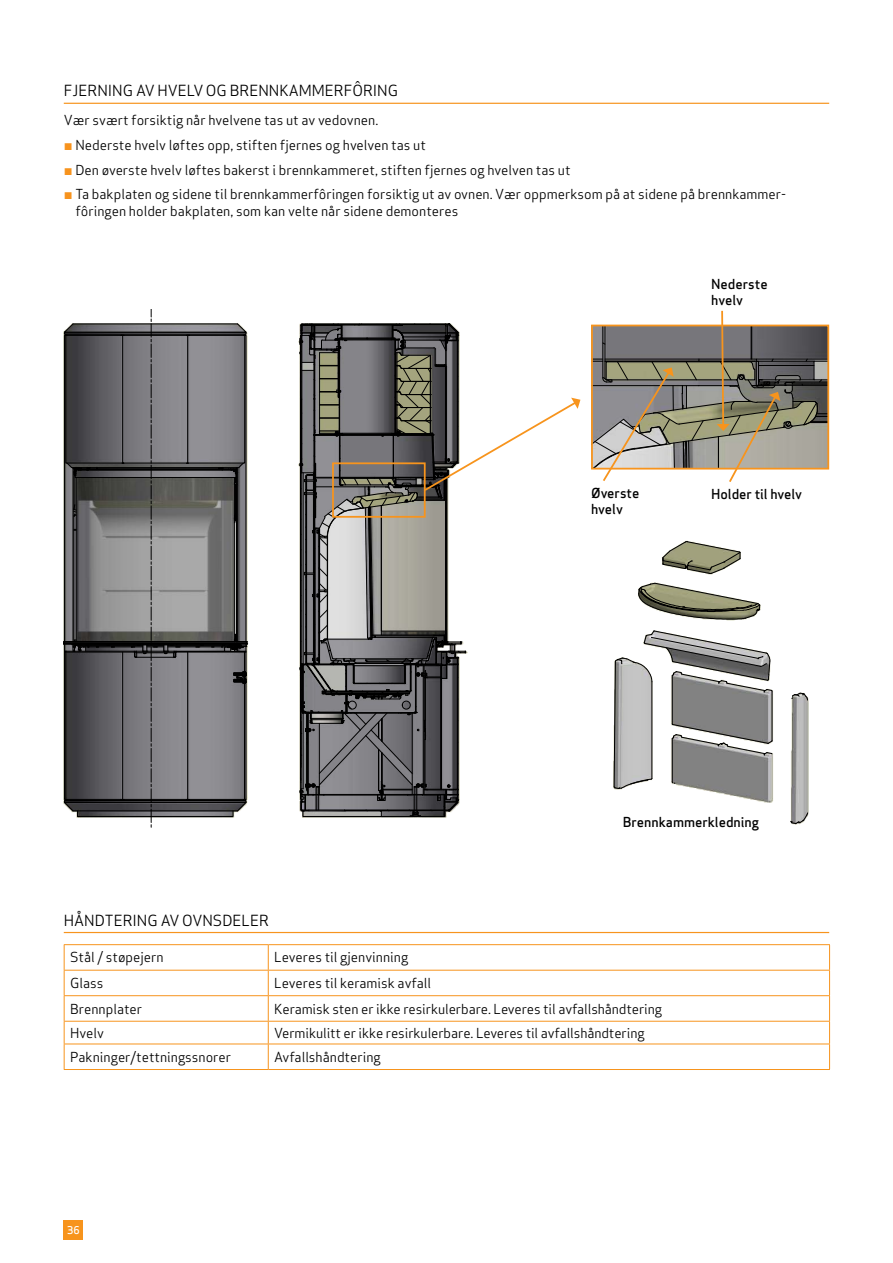
<style>
.page{position:relative;width:893px;height:1263px;background:#fff}
.page>*{position:absolute;margin:0;border:0;box-sizing:border-box;transform-origin:0 0}
.t1{font:17.7px "Arial";color:#000}
.t2{font:15px "Apex Sans";color:#000}
.t3{font:13.5px/24.8px "Apex Sans";color:#000}
.t4{font:500 13.5px/16.2px "Apex Sans";color:#000}
.t5{font:500 10.5px "Apex Sans";color:#fff}
.s1{color:#f7931d}
</style>
<div class="page">
<div style="left:64px;top:1220px;width:19px;height:20px;background:#f7941d"></div>
<svg style="left:63px;top:309px;width:186px;height:518px;background:#79797b"></svg>
<svg style="left:299px;top:323px;width:281px;height:494px"></svg>
<svg style="left:613px;top:540px;width:196px;height:285px"></svg>
<svg style="left:592px;top:310px;width:236px;height:172px;background:#9c978c"></svg>
<hr style="left:64px;top:103px;width:765px;height:1px;background:#f7941d">
<hr style="left:64px;top:932px;width:765px;height:1px;background:#f7941d">
<svg style="left:64px;top:945px;width:1px;height:124px"></svg>
<hr style="left:64px;top:944px;width:204px;height:1px;background:#f7941d">
<hr style="left:64px;top:970px;width:204px;height:1px;background:#f7941d">
<hr style="left:64px;top:995px;width:204px;height:1px;background:#f7941d">
<hr style="left:64px;top:1021px;width:204px;height:1px;background:#f7941d">
<hr style="left:64px;top:1043px;width:204px;height:1px;background:#f7941d">
<hr style="left:64px;top:1069px;width:204px;height:1px;background:#f7941d">
<svg style="left:268px;top:945px;width:1px;height:124px"></svg>
<hr style="left:268px;top:944px;width:562px;height:1px;background:#f7941d">
<svg style="left:829px;top:945px;width:1px;height:124px"></svg>
<hr style="left:268px;top:970px;width:562px;height:1px;background:#f7941d">
<hr style="left:268px;top:995px;width:562px;height:1px;background:#f7941d">
<hr style="left:268px;top:1021px;width:562px;height:1px;background:#f7941d">
<hr style="left:268px;top:1043px;width:562px;height:1px;background:#f7941d">
<hr style="left:268px;top:1069px;width:562px;height:1px;background:#f7941d">
<p class="t2" style="left:64px;top:79px;width:336px">FJERNING AV HVELV OG BRENNKAMMERFÔRING</p>
<p class="t3" style="left:64px;top:107px;width:724px">Vær svært forsiktig når hvelvene tas ut av vedovnen.<br><span class="s1">¬</span> Nederste hvelv løftes opp, stiften fjernes og hvelven tas ut<br><span class="s1">¬</span> Den øverste hvelv løftes bakerst i brennkammeret, stiften fjernes og hvelven tas ut<br><span class="s1">¬</span> Ta bakplaten og sidene til brennkammerfôringen forsiktig ut av ovnen. Vær oppmerksom på at sidene på brennkammer-</p>
<p class="t3" style="left:75px;top:197px;width:384px">fôringen holder bakplaten, som kan velte når sidene demonteres</p>
<p class="t4" style="left:711px;top:274px;width:58px">Nederste hvelv</p>
<h1 class="t1" style="left:749px;top:276px;width:35px">C C</h1>
<p class="t4" style="left:591px;top:483px;width:50px">Øverste hvelv</p>
<p class="t4" style="left:711px;top:484px;width:93px">Holder til hvelv</p>
<p class="t4" style="left:623px;top:812px;width:138px">Brennkammerkledning</p>
<p class="t2" style="left:64px;top:908px;width:207px">HÅNDTERING AV OVNSDELER</p>
<p class="t3" style="left:70px;top:944px;width:95px">Stål / støpejern</p>
<p class="t3" style="left:274px;top:944px;width:136px">Leveres til gjenvinning</p>
<p class="t3" style="left:70px;top:969px;width:35px">Glass</p>
<p class="t3" style="left:274px;top:969px;width:158px">Leveres til keramisk avfall</p>
<p class="t3" style="left:70px;top:995px;width:74px">Brennplater</p>
<p class="t3" style="left:274px;top:995px;width:389px">Keramisk sten er ikke resirkulerbare. Leveres til avfallshåndtering</p>
<p class="t3" style="left:70px;top:1019px;width:35px">Hvelv</p>
<p class="t3" style="left:274px;top:1019px;width:372px">Vermikulitt er ikke resirkulerbare. Leveres til avfallshåndtering</p>
<p class="t3" style="left:70px;top:1043px;width:162px">Pakninger/tettningssnorer</p>
<p class="t3" style="left:274px;top:1043px;width:108px">Avfallshåndtering</p>
<p class="t5" style="left:67px;top:1221px;width:14px">36</p>
</div>
